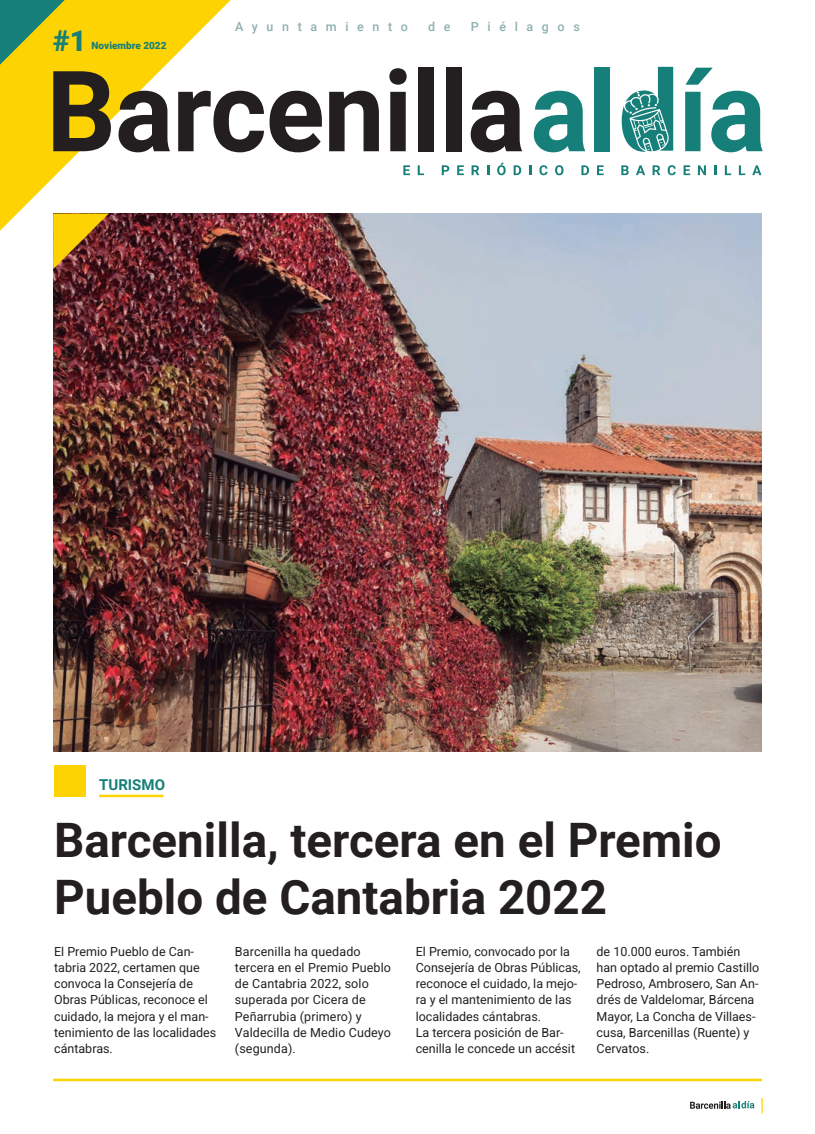
<style>
.page{position:relative;width:815px;height:1134px;background:#fff}
.page>*{position:absolute;margin:0;border:0;box-sizing:border-box;transform-origin:0 0}
.t1{font:700 47.5px/57px "Roboto";color:#231f20}
.t2{font:900 28.75px "Roboto";color:#167f79}
.t3{font:700 15px "Roboto";color:#167f79}
.t4{font:12.5px/16.2px "Roboto";color:#231f20}
.t5{font:500 12.5px "Roboto";letter-spacing:.69em;color:#8eb1af}
.t6{font:900 10px "Roboto";color:#167f79}
</style>
<div class="page">
<svg style="left:690px;top:1101px;width:64px;height:8px"></svg>
<svg style="left:761px;top:1098px;width:2px;height:15px"></svg>
<svg style="left:0;top:0;width:231px;height:231px;fill:#fed304"></svg>
<svg style="left:0;top:0;width:65px;height:65px;background:#8ba93d"></svg>
<img style="left:53px;top:213px;width:709px;height:538px">
<svg style="left:53px;top:213px;width:56px;height:56px;background:#b37d1a"></svg>
<hr style="left:53px;top:1079px;width:709px;height:2px;background:#fed304">
<hr style="left:99px;top:795px;width:65px;height:2px;background:#fed304">
<div style="left:54px;top:765px;width:32px;height:32px;background:#fed304"></div>
<svg style="left:53px;top:71px;width:58px;height:80px;background:#64551d"></svg>
<svg style="left:119px;top:91px;width:51px;height:61px"></svg>
<svg style="left:178px;top:91px;width:86px;height:61px"></svg>
<svg style="left:270px;top:91px;width:52px;height:61px"></svg>
<svg style="left:329px;top:91px;width:50px;height:60px"></svg>
<svg style="left:389px;top:68px;width:18px;height:83px"></svg>
<div style="left:418px;top:67px;width:16px;height:84px;background:#231f20"></div>
<div style="left:446px;top:67px;width:15px;height:84px;background:#231f20"></div>
<svg style="left:471px;top:91px;width:51px;height:61px"></svg>
<svg style="left:403px;top:165px;width:7px;height:10px"></svg>
<svg style="left:418px;top:165px;width:6px;height:10px"></svg>
<svg style="left:442px;top:165px;width:7px;height:10px"></svg>
<svg style="left:457px;top:165px;width:7px;height:10px"></svg>
<svg style="left:472px;top:165px;width:7px;height:10px"></svg>
<svg style="left:487px;top:165px;width:2px;height:10px"></svg>
<svg style="left:497px;top:163px;width:9px;height:12px"></svg>
<svg style="left:514px;top:165px;width:7px;height:10px"></svg>
<svg style="left:529px;top:165px;width:2px;height:10px"></svg>
<svg style="left:539px;top:165px;width:9px;height:10px"></svg>
<svg style="left:555px;top:165px;width:8px;height:10px"></svg>
<svg style="left:581px;top:165px;width:8px;height:10px"></svg>
<svg style="left:597px;top:165px;width:7px;height:10px"></svg>
<svg style="left:621px;top:165px;width:8px;height:10px"></svg>
<svg style="left:636px;top:165px;width:9px;height:10px"></svg>
<svg style="left:653px;top:165px;width:7px;height:10px"></svg>
<svg style="left:668px;top:165px;width:8px;height:10px"></svg>
<svg style="left:684px;top:165px;width:6px;height:10px"></svg>
<svg style="left:698px;top:165px;width:8px;height:10px"></svg>
<svg style="left:714px;top:165px;width:2px;height:10px"></svg>
<svg style="left:725px;top:165px;width:6px;height:10px"></svg>
<svg style="left:739px;top:165px;width:6px;height:10px"></svg>
<svg style="left:752px;top:165px;width:9px;height:10px"></svg>
<svg style="left:534px;top:91px;width:51px;height:61px"></svg>
<div style="left:594px;top:67px;width:16px;height:84px;background:#167f79"></div>
<svg style="left:685px;top:68px;width:77px;height:84px"></svg>
<svg style="left:622px;top:67px;width:51px;height:85px"></svg>
<h2 class="t2" style="left:53px;top:21px;width:35px">#1</h2>
<p class="t6" style="left:92px;top:38px;width:76px">Noviembre 2022</p>
<p class="t5" style="left:235px;top:18px;width:174px">Ayuntamiento</p>
<p class="t5" style="left:428px;top:18px;width:24px">d e</p>
<p class="t5" style="left:471px;top:18px;width:110px">Piélagos</p>
<p class="t3" style="left:99px;top:774px;width:67px">TURISMO</p>
<h1 class="t1" style="left:54px;top:810px;width:669px">Barcenilla, tercera en el Premio<br>Pueblo de Cantabria 2022</h1>
<p class="t4" style="left:54px;top:942px;width:164px">El Premio Pueblo de Can&shy;tabria 2022, certamen que convoca la Consejería de<br>Obras Públicas, reconoce el cuidado, la mejora y el man&shy;tenimiento de las localidades cántabras.</p>
<p class="t4" style="left:235px;top:942px;width:158px">Barcenilla ha quedado tercera en el Premio Pueblo de Cantabria 2022, solo superada por Cicera de<br>Peñarrubia (primero) y<br>Valdecilla de Medio Cudeyo (segunda).</p>
<p class="t4" style="left:416px;top:942px;width:166px">El Premio, convocado por la<br>Consejería de Obras Públicas, reconoce el cuidado, la mejo&shy;ra y el mantenimiento de las localidades cántabras.<br>La tercera posición de Bar&shy;cenilla le concede un accésit</p>
<p class="t4" style="left:597px;top:942px;width:164px">de 10.000 euros. También han optado al premio Castillo<br>Pedroso, Ambrosero, San An&shy;drés de Valdelomar, Bárcena<br>Mayor, La Concha de Villaes&shy;cusa, Barcenillas (Ruente) y<br>Cervatos.</p>
</div>
